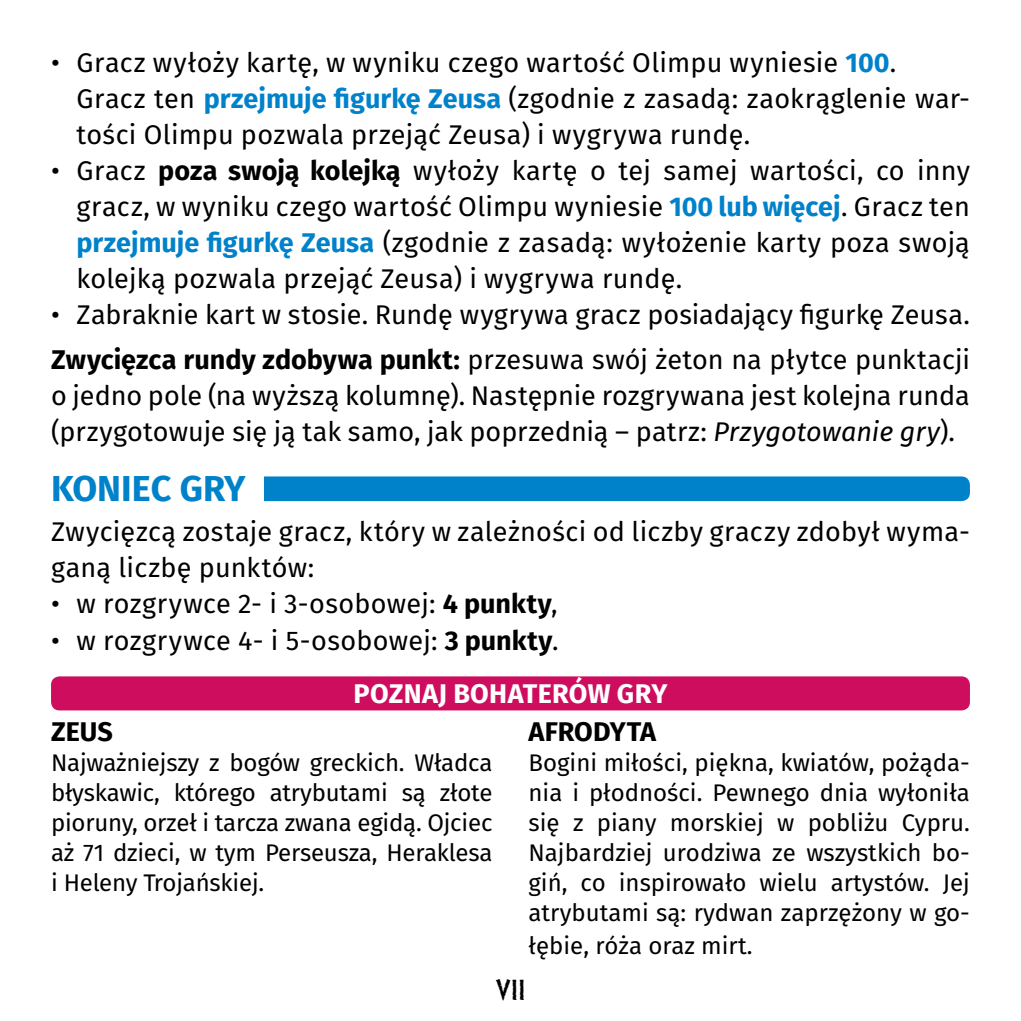
<style>
.page{position:relative;width:1021px;height:1021px;background:#fff}
.page>*{position:absolute;margin:0;border:0;box-sizing:border-box;transform-origin:0 0}
.t1{font:700 36px "Fira Sans";color:#0082ca}
.t2{font:27px/36px "Fira Sans";letter-spacing:.01em;color:#000}
.t3{font:700 27px "Fira Sans";color:#000}
.t4{font:24px/30px "Fira Sans";letter-spacing:-.01em;color:#000;text-align:justify}
.t5{font:24px "Dalek";color:#000}
.s1{font-weight:700;color:#0082ca}
.s2{font-weight:700}
.s3{font-style:italic}
.s4{font-weight:700;color:#fff}
</style>
<div class="page">
<div style="left:51px;top:676px;width:918px;height:34px;background:#cf0d5f;border-radius:9px"></div>
<div style="left:264px;top:476px;width:705px;height:25px;background:#0082ca"></div>
<p class="t2" style="left:77px;top:46px;width:894px;text-indent:-26px">• Gracz wyłoży kartę, w wyniku czego wartość Olimpu wyniesie <span class="s1">100</span>.<br>Gracz ten <span class="s1">przejmuje figurkę Zeusa</span> (zgodnie z zasadą: zaokrąglenie war&shy;tości Olimpu pozwala przejąć Zeusa) i wygrywa rundę.</p>
<p class="t2" style="left:77px;top:154px;width:894px;text-align:justify;text-indent:-26px">• Gracz <span class="s2">poza swoją kolejką</span> wyłoży kartę o tej samej wartości, co inny gracz, w wyniku czego wartość Olimpu wyniesie <span class="s1">100 lub więcej</span>. Gracz ten <span class="s1">przejmuje figurkę Zeusa</span> (zgodnie z zasadą: wyłożenie karty poza swoją kolejką pozwala przejąć Zeusa) i wygrywa rundę.</p>
<p class="t2" style="left:51px;top:294px;width:920px;line-height:44.4px">• Zabraknie kart w stosie. Rundę wygrywa gracz posiadający figurkę Zeusa.<br><span class="s2">Zwycięzca rundy zdobywa punkt:</span> przesuwa swój żeton na płytce punktacji</p>
<p class="t2" style="left:51px;top:379px;width:920px">o jedno pole (na wyższą kolumnę). Następnie rozgrywana jest kolejna runda (przygotowuje się ją tak samo, jak poprzednią – patrz: <span class="s3">Przygotowanie gry</span>).</p>
<h1 class="t1" style="left:51px;top:471px;width:196px">KONIEC GRY</h1>
<p class="t2" style="left:51px;top:515px;width:920px">Zwycięzcą zostaje gracz, który w zależności od liczby graczy zdobył wyma&shy;ganą liczbę punktów:</p>
<p class="t2" style="left:51px;top:587px;width:508px">• w rozgrywce 2- i 3-osobowej: <span class="s2">4 punkty</span>,</p>
<p class="t2" style="left:353px;top:615px;width:315px;line-height:53.1px;text-indent:-302px">• w rozgrywce 4- i 5-osobowej: <span class="s2">3 punkty</span>.<br><span class="s4">POZNAJ BOHATERÓW GRY</span></p>
<p class="t3" style="left:51px;top:718px;width:63px">ZEUS</p>
<p class="t4" style="left:51px;top:749px;width:443px">Najważniejszy z bogów greckich. Władca błyskawic, którego atrybutami są złote pioruny, orzeł i tarcza zwana egidą. Ojciec aż 71 dzieci, w tym Perseusza, Heraklesa i Heleny Trojańskiej.</p>
<p class="t3" style="left:528px;top:718px;width:129px">AFRODYTA</p>
<p class="t4" style="left:528px;top:749px;width:443px">Bogini miłości, piękna, kwiatów, pożąda&shy;nia i płodności. Pewnego dnia wyłoniła się z piany morskiej w pobliżu Cypru.<br>Najbardziej urodziwa ze wszystkich bo&shy;giń, co inspirowało wielu artystów. Jej atrybutami są: rydwan zaprzężony w go-</p>
<p class="t4" style="left:528px;top:932px;width:225px">łębie, róża oraz mirt.</p>
<p class="t5" style="left:495px;top:970px;width:32px">VII</p>
</div>
